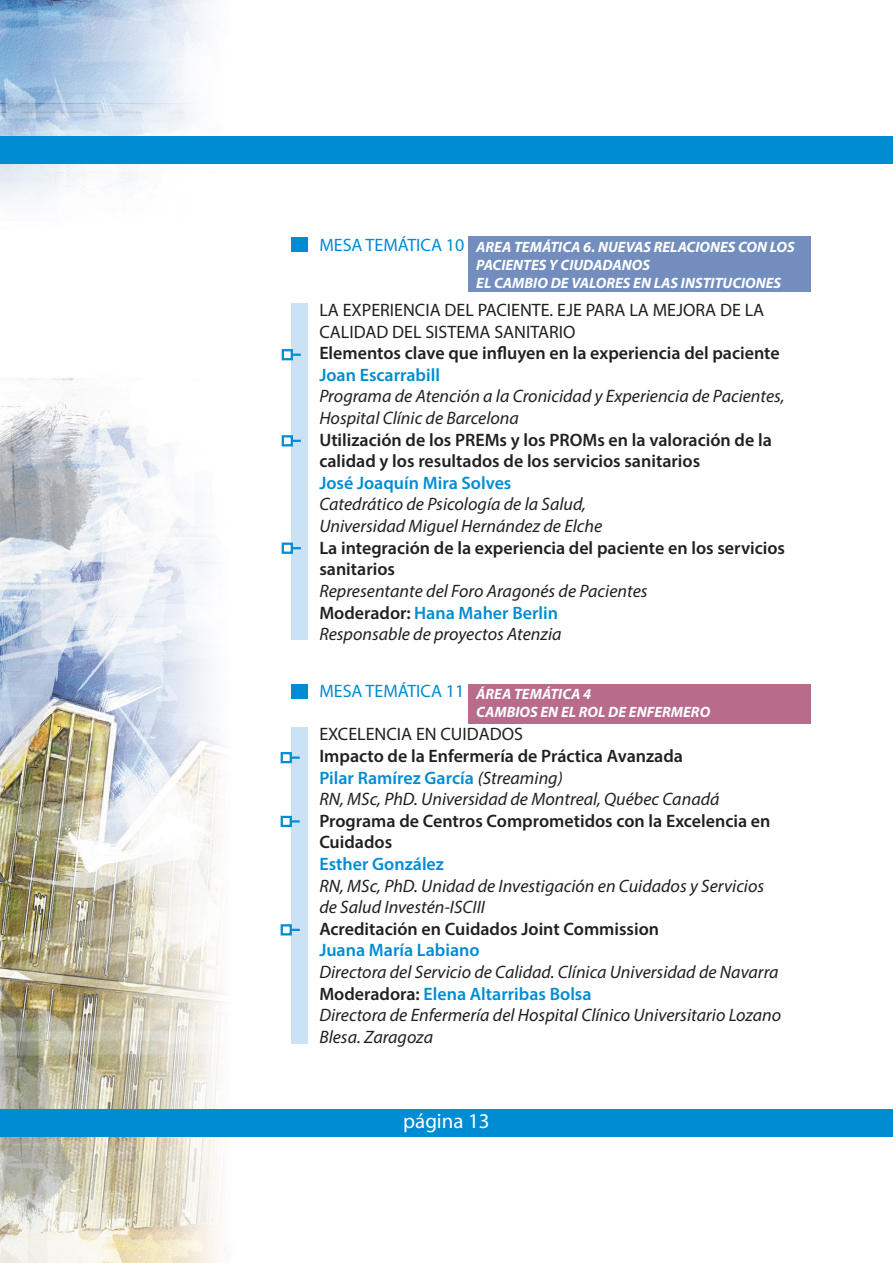
<style>
.page{position:relative;width:893px;height:1263px;background:#fff}
.page>*{position:absolute;margin:0;border:0;box-sizing:border-box;transform-origin:0 0}
.t1{font:21px "Myriad Pro";color:#fff}
.t2{font:italic 18px/21.6px "Myriad Pro";color:#231f20}
.t3{font:600 18px/21.6px "Myriad Pro";color:#231f20}
.t4{font:18px/21.6px "Myriad Pro";color:#231f20}
.t5{font:600 18px "Myriad Pro";color:#008cd3}
.t6{font:18px "Myriad Pro";color:#008cd3}
.t7{font:italic 700 15px/18px "Myriad Pro";color:#fff}
.s1{font-weight:600;font-style:normal}
.s2{font-weight:600;font-style:normal;color:#008cd3}
</style>
<div class="page">
<img style="left:0;top:0;width:268px;height:1263px">
<div style="left:0;top:136px;width:893px;height:28px;background:#008cd3"></div>
<div style="left:0;top:1109px;width:893px;height:27px;background:#008cd3"></div>
<div style="left:291px;top:303px;width:17px;height:336px;background:#cbe2f5"></div>
<svg style="left:293px;top:354px;width:8px;height:2px"></svg>
<div style="left:282px;top:349px;width:11px;height:11px;border:2px solid #008cd3"></div>
<div style="left:291px;top:238px;width:17px;height:14px;background:#008cd3"></div>
<svg style="left:293px;top:440px;width:8px;height:2px"></svg>
<div style="left:282px;top:435px;width:11px;height:11px;border:2px solid #008cd3"></div>
<svg style="left:293px;top:547px;width:8px;height:2px"></svg>
<div style="left:282px;top:543px;width:11px;height:11px;border:2px solid #008cd3"></div>
<div style="left:469px;top:236px;width:342px;height:56px;background:#738ebe"></div>
<div style="left:291px;top:727px;width:17px;height:317px;background:#cbe2f5"></div>
<svg style="left:292px;top:756px;width:8px;height:3px"></svg>
<div style="left:281px;top:752px;width:11px;height:11px;border:2px solid #008cd3"></div>
<svg style="left:292px;top:820px;width:8px;height:2px"></svg>
<div style="left:281px;top:816px;width:11px;height:11px;border:2px solid #008cd3"></div>
<svg style="left:292px;top:929px;width:8px;height:2px"></svg>
<div style="left:281px;top:924px;width:11px;height:11px;border:2px solid #008cd3"></div>
<div style="left:291px;top:684px;width:17px;height:14px;background:#008cd3"></div>
<div style="left:469px;top:684px;width:342px;height:39px;background:#b86b8b"></div>
<p class="t6" style="left:319px;top:234px;width:147px">MESA TEMÁTICA 10</p>
<p class="t7" style="left:476px;top:237px;width:320px">AREA TEMÁTICA 6. NUEVAS RELACIONES CON LOS<br>PACIENTES Y CIUDADANOS<br>EL CAMBIO DE VALORES EN LAS INSTITUCIONES</p>
<p class="t4" style="left:319px;top:299px;width:446px">LA EXPERIENCIA DEL PACIENTE. EJE PARA LA MEJORA DE LA<br>CALIDAD DEL SISTEMA SANITARIO</p>
<p class="t3" style="left:319px;top:342px;width:462px">Elementos clave que influyen en la experiencia del paciente</p>
<p class="t5" style="left:319px;top:363px;width:122px">Joan Escarrabill</p>
<p class="t2" style="left:319px;top:385px;width:467px">Programa de Atención a la Cronicidad y Experiencia de Pacientes,<br>Hospital Clínic de Barcelona</p>
<p class="t3" style="left:319px;top:428px;width:454px">Utilización de los PREMs y los PROMs en la valoración de la calidad y los resultados de los servicios sanitarios</p>
<p class="t5" style="left:319px;top:471px;width:194px">José Joaquín Mira Solves</p>
<p class="t2" style="left:319px;top:493px;width:284px">Catedrático de Psicología de la Salud,<br>Universidad Miguel Hernández de Elche</p>
<p class="t3" style="left:319px;top:536px;width:467px">La integración de la experiencia del paciente en los servicios sanitarios</p>
<p class="t2" style="left:319px;top:580px;width:330px">Representante del Foro Aragonés de Pacientes<br><span class="s1">Moderador:</span> <span class="s2">Hana Maher Berlin<br></span>Responsable de proyectos Atenzia</p>
<p class="t6" style="left:319px;top:680px;width:147px">MESA TEMÁTICA 11</p>
<p class="t4" style="left:319px;top:723px;width:205px">EXCELENCIA EN CUIDADOS</p>
<p class="t2" style="left:319px;top:745px;width:402px"><span class="s1">Impacto de la Enfermería de Práctica Avanzada<br></span><span class="s2">Pilar Ramírez García</span> (Streaming)<br>RN, MSc, PhD. Universidad de Montreal, Québec Canadá</p>
<p class="t3" style="left:319px;top:809px;width:453px">Programa de Centros Comprometidos con la Excelencia en<br>Cuidados</p>
<p class="t5" style="left:319px;top:852px;width:126px">Esther González</p>
<p class="t2" style="left:319px;top:874px;width:446px">RN, MSc, PhD. Unidad de Investigación en Cuidados y Servicios de Salud Investén-ISCIII</p>
<p class="t3" style="left:319px;top:917px;width:341px">Acreditación en Cuidados Joint Commission</p>
<p class="t5" style="left:319px;top:939px;width:162px">Juana María Labiano</p>
<p class="t2" style="left:319px;top:961px;width:463px">Directora del Servicio de Calidad. Clínica Universidad de Navarra <span class="s1">Moderadora:</span> <span class="s2">Elena Altarribas Bolsa<br></span>Directora de Enfermería del Hospital Clínico Universitario Lozano Blesa. Zaragoza</p>
<p class="t7" style="left:476px;top:684px;width:236px">ÁREA TEMÁTICA 4<br>CAMBIOS EN EL ROL DE ENFERMERO</p>
<p class="t1" style="left:403px;top:1108px;width:88px">página 13</p>
</div>
